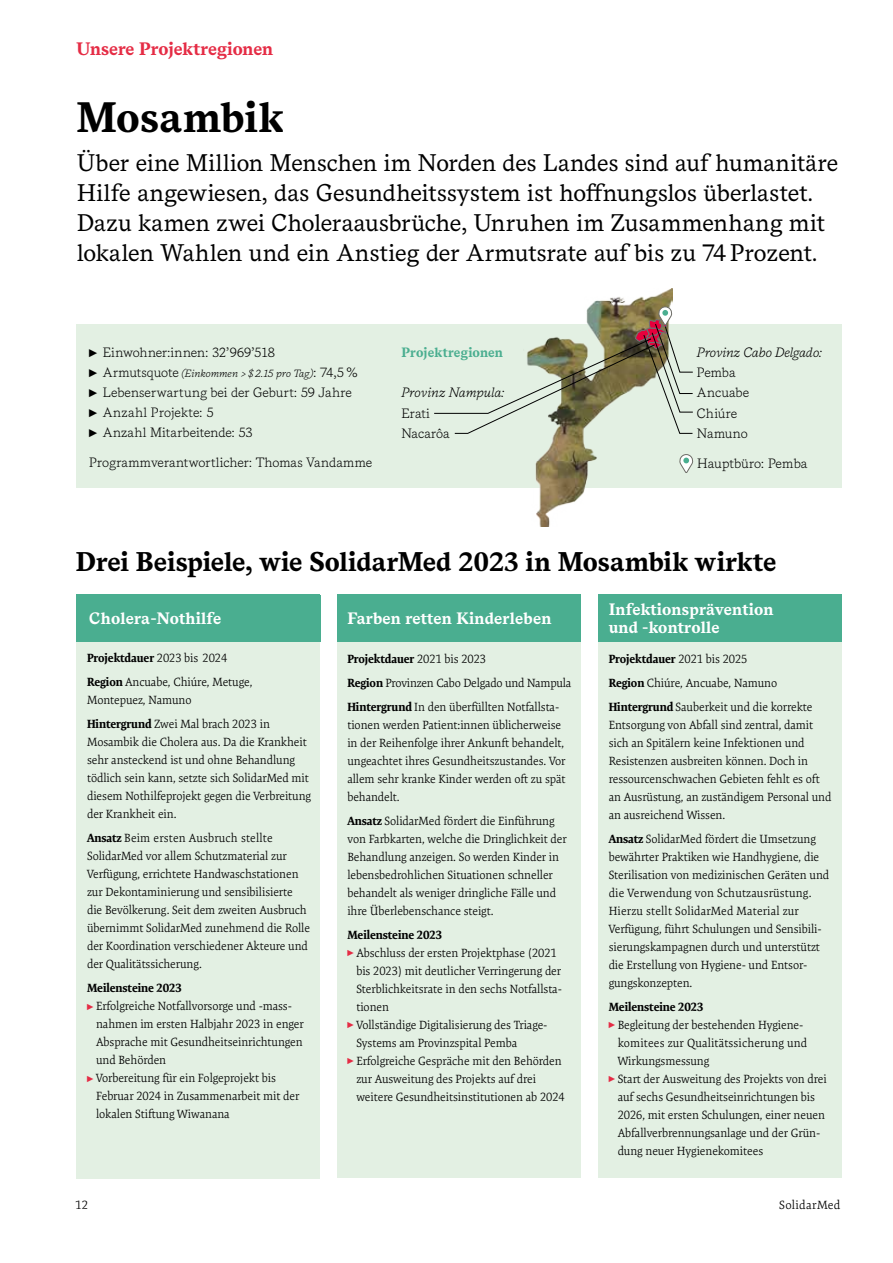
<style>
.page{position:relative;width:893px;height:1263px;background:#fff}
.page>*{position:absolute;margin:0;border:0;box-sizing:border-box;transform-origin:0 0}
.t1{font:700 42.45px "Messina Serif";letter-spacing:.005em;color:#000}
.t2{font:700 27px "Messina Serif";letter-spacing:-.01em;color:#000}
.t3{font:24px/30px "Messina Serif";letter-spacing:.005em;color:#000}
.t4{font:700 18px "Messina Serif";letter-spacing:-.01em;color:#e52c45}
.t5{font:700 16.5px/18px "Messina Serif";letter-spacing:.01em;color:#fff}
.t6{font:300 13.5px/20.1px "Messina Serif";color:#000}
.t7{font:italic 300 13.5px "Messina Serif";color:#000}
.t8{font:300 13.5px "Messina Serif";letter-spacing:-.02em;color:#000}
.t9{font:700 13.5px "Messina Serif";color:#4aae90}
.t10{font:300 12px/18px "Expo Serif Pro";letter-spacing:-.01em;color:#000}
.t11{font:700 12px "Expo Serif Pro";letter-spacing:-.01em;color:#000}
.t12{font:300 12px "Expo Serif Pro";letter-spacing:.01em;color:#000}
.t13{font:300 12px "Expo Serif Pro";letter-spacing:.02em;color:#000}
.t14{font:italic 300 10.5px "Messina Serif";letter-spacing:-.005em;color:#000}
.s1{font-family:"Andale Mono";font-weight:400}
.s2{font-family:"Andale Mono";font-weight:400;font-style:normal;font-size:13.5px}
.s3{font-style:normal;font-size:13.5px}
.s4{font-weight:700}
.s5{font-family:"Andale Mono";font-weight:400;font-size:10.5px;color:#e52c45}
</style>
<div class="page">
<div style="left:77px;top:637px;width:243px;height:541px;background:#e3f0e3"></div>
<div style="left:337px;top:637px;width:244px;height:541px;background:#e3f0e3"></div>
<div style="left:76px;top:595px;width:244px;height:47px;background:#4aae90"></div>
<div style="left:337px;top:595px;width:244px;height:47px;background:#4aae90"></div>
<div style="left:598px;top:635px;width:244px;height:543px;background:#e3f0e3"></div>
<div style="left:598px;top:595px;width:244px;height:47px;background:#4aae90"></div>
<div style="left:77px;top:324px;width:765px;height:164px;background:#e3f0e3"></div>
<img style="left:535px;top:289px;width:137px;height:237px">
<svg style="left:434px;top:303px;width:259px;height:131px"></svg>
<svg style="left:679px;top:454px;width:14px;height:19px"></svg>
<h3 class="t4" style="left:77px;top:35px;width:198px">Unsere Projektregionen</h3>
<h1 class="t1" style="left:76px;top:85px;width:209px">Mosambik</h1>
<p class="t3" style="left:77px;top:147px;width:763px">Über eine Million Menschen im Norden des Landes sind auf humanitäre Hilfe angewiesen, das Gesundheitssystem ist hoffnungslos überlastet.<br>Dazu kamen zwei Choleraausbrüche, Unruhen im Zusammenhang mit lokalen Wahlen und ein Anstieg der Armutsrate auf bis zu 74Prozent.</p>
<p class="t8" style="left:89px;top:342px;width:187px"><span class="s1">►</span> Einwohner:innen: 32’969’518</p>
<p class="t14" style="left:89px;top:365px;width:270px"><span class="s2">►</span> <span class="s3">Armutsquote</span> (Einkommen &gt;$2.15 pro Tag)<span class="s3">: 74,5 %</span></p>
<p class="t6" style="left:89px;top:382px;width:264px"><span class="s1">►</span> Lebenserwartung bei der Geburt: 59 Jahre <span class="s1">►</span> Anzahl Projekte: 5<br><span class="s1">►</span> Anzahl Mitarbeitende: 53</p>
<p class="t6" style="left:89px;top:452px;width:285px">Programmverantwortlicher: Thomas Vandamme</p>
<p class="t9" style="left:401px;top:342px;width:103px">Projektregionen</p>
<p class="t7" style="left:401px;top:383px;width:105px">Provinz Nampula:</p>
<p class="t6" style="left:401px;top:402px;width:50px">Erati<br>Nacarôa</p>
<p class="t7" style="left:697px;top:342px;width:127px">Provinz Cabo Delgado:</p>
<p class="t6" style="left:697px;top:362px;width:54px">Pemba<br>Ancuabe<br>Chiúre<br>Namuno</p>
<p class="t6" style="left:697px;top:452px;width:112px">Hauptbüro: Pemba</p>
<h2 class="t2" style="left:76px;top:541px;width:702px">Drei Beispiele, wie SolidarMed 2023 in Mosambik wirkte</h2>
<h3 class="t5" style="left:89px;top:609px;width:133px">Cholera-Nothilfe</h3>
<h3 class="t5" style="left:347px;top:609px;width:206px">Farben retten Kinderleben</h3>
<p class="t10" style="left:87px;top:646px;width:167px;line-height:24px"><span class="s4">Projektdauer</span> 2023 bis 2024<br><span class="s4">Region</span> Ancuabe, Chiúre, Metuge,</p>
<p class="t10" style="left:87px;top:688px;width:184px;line-height:24px">Montepuez, Namuno<br><span class="s4">Hintergrund</span> Zwei Mal brach 2023 in</p>
<p class="t10" style="left:87px;top:733px;width:226px">Mosambik die Cholera aus. Da die Krankheit sehr ansteckend ist und ohne Behandlung tödlich sein kann, setzte sich SolidarMed mit diesem Nothilfeprojekt gegen die Verbreitung der Krankheit ein.</p>
<p class="t10" style="left:87px;top:829px;width:225px"><span class="s4">Ansatz</span> Beim ersten Ausbruch stellte SolidarMed vor allem Schutzmaterial zur Verfügung, errichtete Handwaschstationen zur Dekontaminierung und sensibilisierte die Bevölkerung. Seit dem zweiten Ausbruch übernimmt SolidarMed zunehmend die Rolle der Koordination verschiedener Akteure und der Qualitätssicherung.</p>
<p class="t11" style="left:87px;top:981px;width:97px">Meilensteine 2023</p>
<p class="t10" style="left:87px;top:997px;width:206px"><span class="s5">►</span> Erfolgreiche Notfallvorsorge und -mass-</p>
<p class="t10" style="left:96px;top:1015px;width:209px">nahmen im ersten Halbjahr 2023 in enger</p>
<p class="t10" style="left:96px;top:1033px;width:208px">Absprache mit Gesundheitseinrichtungen</p>
<p class="t10" style="left:96px;top:1051px;width:72px">und Behörden</p>
<p class="t10" style="left:87px;top:1069px;width:190px"><span class="s5">►</span> Vorbereitung für ein Folgeprojekt bis</p>
<p class="t10" style="left:96px;top:1087px;width:205px">Februar 2024 in Zusammenarbeit mit der</p>
<p class="t10" style="left:96px;top:1105px;width:135px">lokalen Stiftung Wiwanana</p>
<p class="t10" style="left:75px;top:1196px;width:15px">12</p>
<p class="t10" style="left:347px;top:646px;width:226px;line-height:24px"><span class="s4">Projektdauer</span> 2021 bis 2023<br><span class="s4">Region</span> Provinzen Cabo Delgado und Nampula<br><span class="s4">Hintergrund</span> In den überfüllten Notfallsta-</p>
<p class="t10" style="left:347px;top:715px;width:220px">tionen werden Patient:innen üblicherweise in der Reihenfolge ihrer Ankunft behandelt, ungeachtet ihres Gesundheitszustandes. Vor allem sehr kranke Kinder werden oft zu spät behandelt.</p>
<p class="t10" style="left:347px;top:811px;width:221px"><span class="s4">Ansatz</span> SolidarMed fördert die Einführung von Farbkarten, welche die Dringlichkeit der Behandlung anzeigen. So werden Kinder in lebensbedrohlichen Situationen schneller behandelt als weniger dringliche Fälle und ihre Überlebenschance steigt.</p>
<p class="t11" style="left:347px;top:927px;width:97px">Meilensteine 2023</p>
<p class="t10" style="left:347px;top:943px;width:211px"><span class="s5">►</span> Abschluss der ersten Projektphase (2021</p>
<p class="t10" style="left:356px;top:961px;width:206px">bis 2023) mit deutlicher Verringerung der</p>
<p class="t10" style="left:356px;top:979px;width:207px">Sterblichkeitsrate in den sechs Notfallsta-</p>
<p class="t10" style="left:356px;top:997px;width:34px">tionen</p>
<p class="t10" style="left:347px;top:1015px;width:202px"><span class="s5">►</span> Vollständige Digitalisierung des Triage-</p>
<p class="t10" style="left:356px;top:1033px;width:162px">Systems am Provinzspital Pemba</p>
<p class="t10" style="left:347px;top:1051px;width:216px"><span class="s5">►</span> Erfolgreiche Gespräche mit den Behörden</p>
<p class="t10" style="left:356px;top:1069px;width:181px">zur Ausweitung des Projekts auf drei</p>
<p class="t10" style="left:356px;top:1087px;width:210px">weitere Gesundheitsinstitutionen ab 2024</p>
<h3 class="t5" style="left:609px;top:601px;width:166px">Infektionsprävention und -kontrolle</h3>
<p class="t10" style="left:609px;top:647px;width:205px;line-height:24px"><span class="s4">Projektdauer</span> 2021 bis 2025<br><span class="s4">Region</span> Chiúre, Ancuabe, Namuno<br><span class="s4">Hintergrund</span> Sauberkeit und die korrekte</p>
<p class="t10" style="left:609px;top:716px;width:224px">Entsorgung von Abfall sind zentral, damit sich an Spitälern keine Infektionen und Resistenzen ausbreiten können. Doch in ressourcenschwachen Gebieten fehlt es oft an Ausrüstung, an zuständigem Personal und an ausreichend Wissen.</p>
<p class="t10" style="left:609px;top:830px;width:222px"><span class="s4">Ansatz</span> SolidarMed fördert die Umsetzung bewährter Praktiken wie Handhygiene, die Sterilisation von medizinischen Geräten und die Verwendung von Schutzausrüstung.<br>Hierzu stellt SolidarMed Material zur Verfügung, führt Schulungen und Sensibili&shy;sierungskampagnen durch und unterstützt die Erstellung von Hygiene- und Entsor&shy;gungskonzepten.</p>
<p class="t11" style="left:609px;top:999px;width:97px">Meilensteine 2023</p>
<p class="t10" style="left:609px;top:1016px;width:196px"><span class="s5">►</span> Begleitung der bestehenden Hygiene-</p>
<p class="t12" style="left:618px;top:1036px;width:191px">komitees zur Qualitätssicherung und</p>
<p class="t10" style="left:618px;top:1052px;width:93px">Wirkungsmessung</p>
<p class="t10" style="left:609px;top:1070px;width:220px"><span class="s5">►</span> Start der Ausweitung des Projekts von drei</p>
<p class="t10" style="left:618px;top:1088px;width:199px">auf sechs Gesundheitseinrichtungen bis</p>
<p class="t10" style="left:618px;top:1106px;width:209px">2026, mit ersten Schulungen, einer neuen</p>
<p class="t10" style="left:618px;top:1124px;width:204px">Abfallverbrennungsanlage und der Grün-</p>
<p class="t10" style="left:618px;top:1142px;width:147px">dung neuer Hygienekomitees</p>
<p class="t13" style="left:779px;top:1198px;width:63px">SolidarMed</p>
</div>
